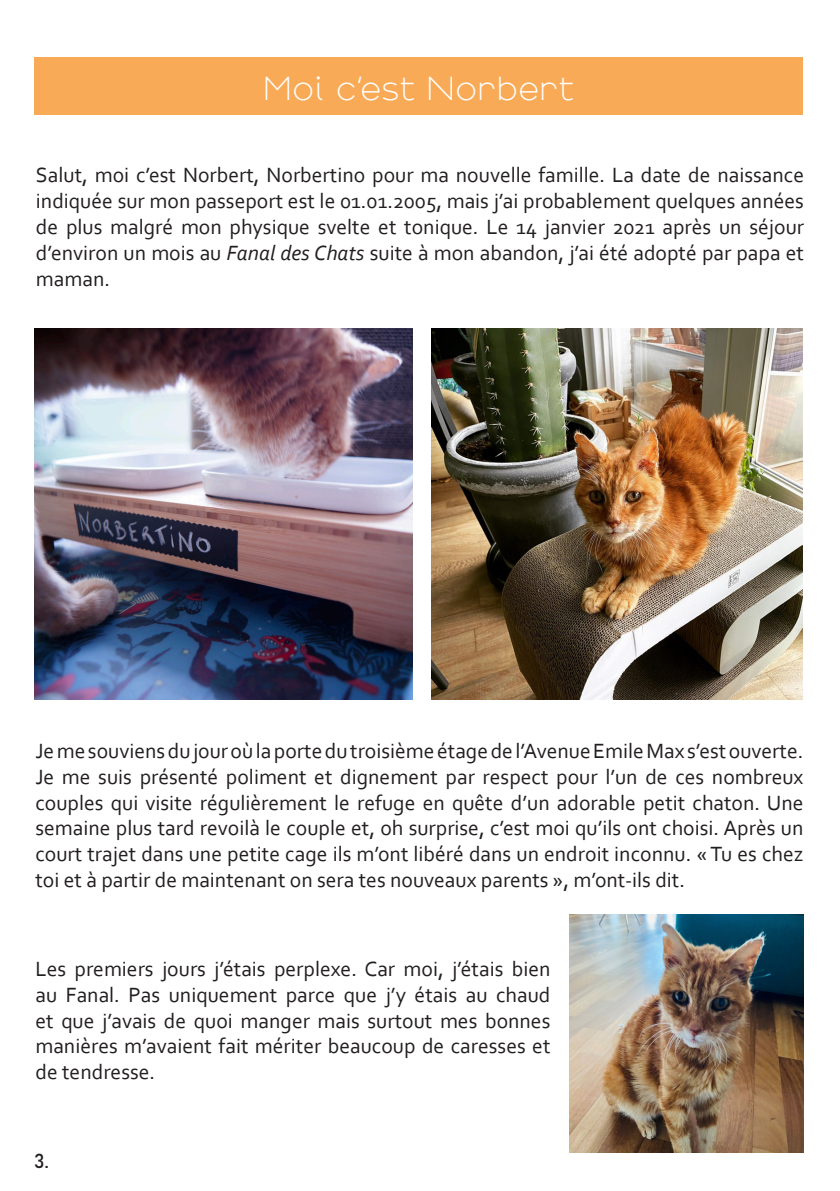
<style>
.page{position:relative;width:840px;height:1191px;background:#fff}
.page>*{position:absolute;margin:0;border:0;box-sizing:border-box;transform-origin:0 0}
.t1{font:300 36px "Arbotek";color:#fff}
.t2{font:21.6px/26px "Corbel";color:#231f20;text-align:justify}
.t3{font:20px "Bahnschrift";color:#231f20}
.s1{font-style:italic}
</style>
<div class="page">
<div style="left:35px;top:58px;width:767px;height:57px;background:#f9aa57"></div>
<img style="left:431px;top:328px;width:371px;height:371px">
<img style="left:34px;top:328px;width:378px;height:371px">
<img style="left:569px;top:914px;width:234px;height:238px">
<p class="t1" style="left:263px;top:68px;width:312px">Moi c’est Norbert</p>
<p class="t2" style="left:36px;top:161px;width:769px">Salut, moi c’est Norbert, Norbertino pour ma nouvelle famille. La date de naissance indiquée sur mon passeport est le 01.01.2005, mais j’ai probablement quelques années de plus malgré mon physique svelte et tonique. Le 14 janvier 2021 après un séjour d’environ un mois au <span class="s1">Fanal des Chats</span> suite à mon abandon, j’ai été adopté par papa et maman.</p>
<p class="t2" style="left:35px;top:737px;width:769px">Je me souviens du jour où la porte du troisième étage de l’Avenue Emile Max s’est ouverte.<br>Je me suis présenté poliment et dignement par respect pour l’un de ces nombreux couples qui visite régulièrement le refuge en quête d’un adorable petit chaton. Une semaine plus tard revoilà le couple et, oh surprise, c’est moi qu’ils ont choisi. Après un court trajet dans une petite cage ils m’ont libéré dans un endroit inconnu. « Tu es chez toi et à partir de maintenant on sera tes nouveaux parents », m’ont-ils dit.</p>
<p class="t2" style="left:35px;top:955px;width:516px">Les premiers jours j’étais perplexe. Car moi, j’étais bien au Fanal. Pas uniquement parce que j’y étais au chaud et que j’avais de quoi manger mais surtout mes bonnes manières m’avaient fait mériter beaucoup de caresses et de tendresse.</p>
<p class="t3" style="left:34px;top:1145px;width:17px">3.</p>
</div>
